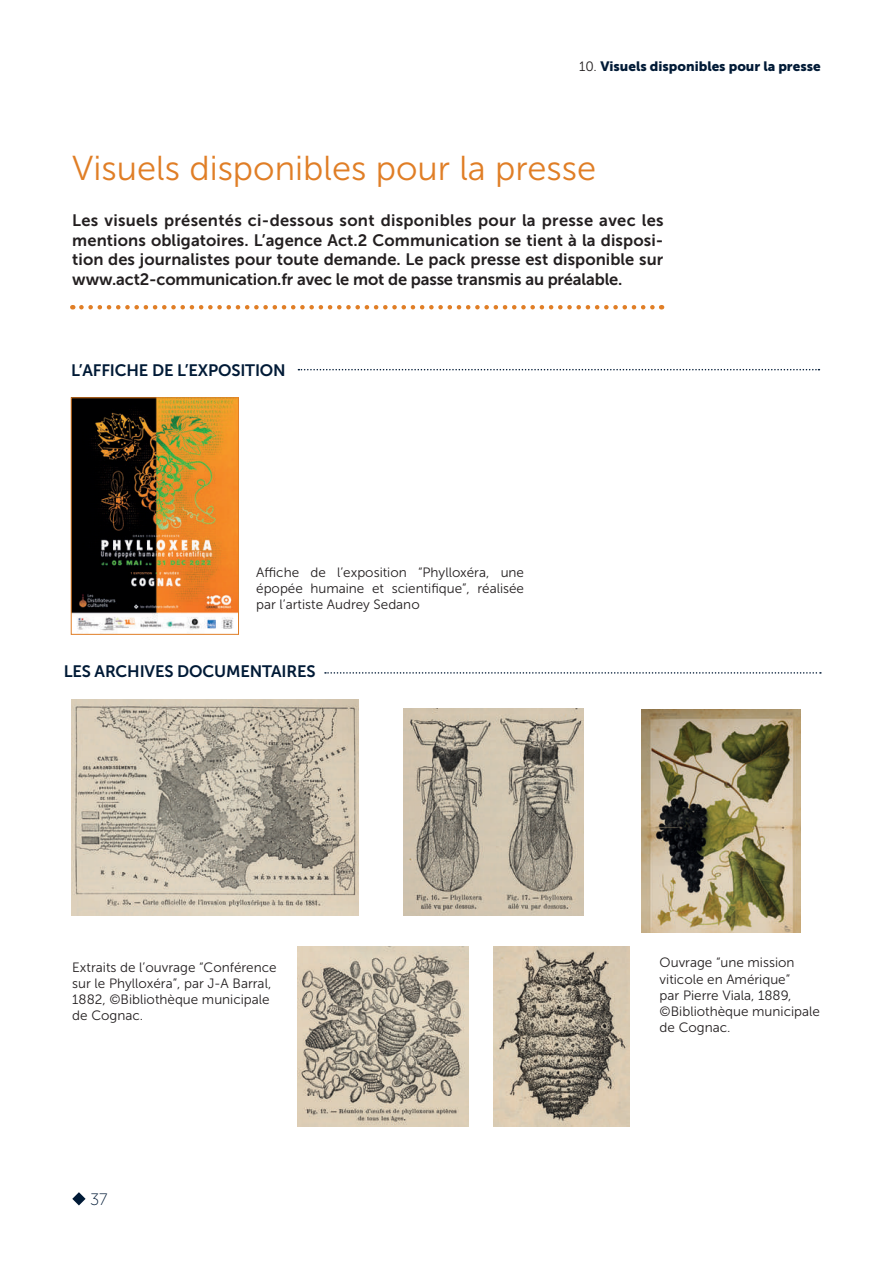
<style>
.page{position:relative;width:893px;height:1263px;background:#fff}
.page>*{position:absolute;margin:0;border:0;box-sizing:border-box;transform-origin:0 0}
.t1{font:34.5px "Museo Sans 300";color:#e07e26}
.t2{font:16.5px/19.8px "Museo Sans 700";letter-spacing:-.01em;color:#231f20;text-align:justify}
.t3{font:16.5px "Museo Sans 700";letter-spacing:-.01em;color:#001a36}
.t4{font:16.5px "Museo Sans 100";color:#001a36}
.t5{font:13.5px/16.2px "Museo Sans 300";color:#231f20}
.t6{font:13.5px "Museo Sans 900";color:#001a36}
.s1{font-family:"Museo Sans 300";color:#231f20}
</style>
<div class="page">
<svg style="left:298px;top:369px;width:521px;height:1px"></svg>
<svg style="left:325px;top:672px;width:496px;height:2px"></svg>
<img style="left:494px;top:946px;width:136px;height:181px">
<img style="left:298px;top:946px;width:171px;height:181px">
<img style="left:404px;top:708px;width:179px;height:208px">
<img style="left:71px;top:699px;width:288px;height:217px">
<img style="left:641px;top:710px;width:159px;height:222px">
<svg style="left:81px;top:305px;width:581px;height:4px"></svg>
<img style="left:73px;top:400px;width:164px;height:231px">
<div style="left:71px;top:398px;width:168px;height:236px;border:1px solid #e07e26"></div>
<svg style="left:72px;top:1192px;width:14px;height:13px"></svg>
<p class="t6" style="left:579px;top:58px;width:243px"><span class="s1">10.</span> Visuels disponibles pour la presse</p>
<h1 class="t1" style="left:72px;top:150px;width:525px">Visuels disponibles pour la presse</h1>
<p class="t2" style="left:72px;top:210px;width:593px">Les visuels présentés ci-dessous sont disponibles pour la presse avec les mentions obligatoires. L’agence Act.2 Communication se tient à la disposi&shy;tion des journalistes pour toute demande. Le pack presse est disponible sur www.act2-communication.fr avec le mot de passe transmis au préalable.</p>
<p class="t3" style="left:71px;top:361px;width:216px">L’AFFICHE DE L’EXPOSITION</p>
<p class="t5" style="left:256px;top:564px;width:269px;text-align:justify">Affiche de l’exposition “Phylloxéra, une épopée humaine et scientifique”, réalisée par l’artiste Audrey Sedano</p>
<p class="t3" style="left:64px;top:662px;width:253px">LES ARCHIVES DOCUMENTAIRES</p>
<p class="t5" style="left:72px;top:959px;width:206px">Extraits de l’ouvrage “Conférence sur le Phylloxéra”, par J-A Barral,<br>1882, ©Bibliothèque municipale de Cognac.</p>
<p class="t5" style="left:660px;top:955px;width:162px">Ouvrage “une mission viticole en Amérique”<br>par Pierre Viala, 1889, ©Bibliothèque municipale de Cognac.</p>
<p class="t4" style="left:90px;top:1190px;width:19px">37</p>
</div>
